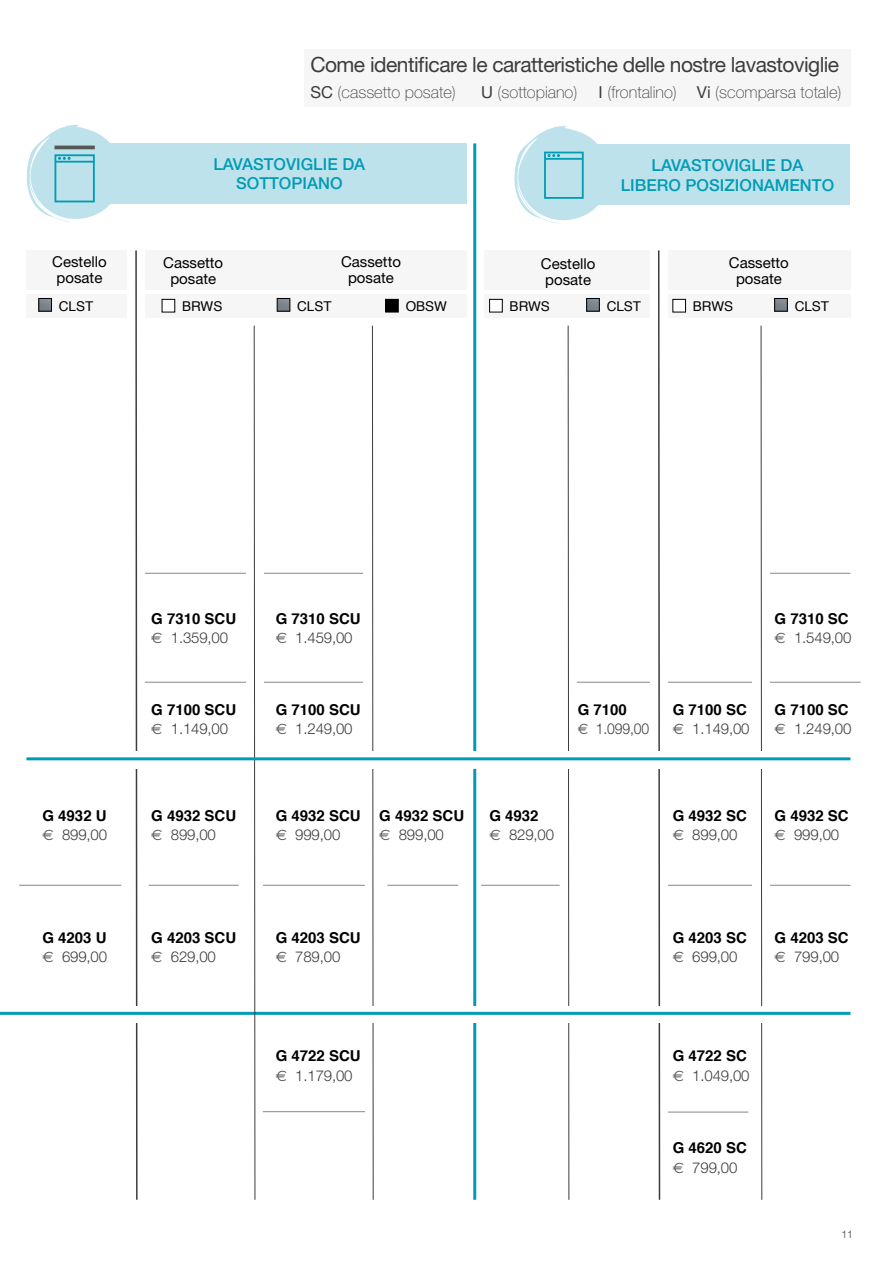
<style>
.page{position:relative;width:893px;height:1263px;background:#fff}
.page>*{position:absolute;margin:0;border:0;box-sizing:border-box;transform-origin:0 0}
.t1{font:21px "Helvetica Neue LT Std";letter-spacing:-.025em;color:#3c3c3b}
.t2{font:100 16.5px "Helvetica Neue LT Std";color:#3c3c3b}
.t3{font:500 16.5px/19.5px "Helvetica Neue LT Std";color:#009cb4;text-align:center}
.t4{font:300 15px "Helvetica Neue LT Std";letter-spacing:-.01em;color:#3c3c3b}
.t5{font:700 15px "Helvetica";color:#000}
.t6{font:15px/16.5px "Helvetica Neue LT Std";color:#000;text-align:center}
.t7{font:300 15px "Helvetica Neue LT Std";letter-spacing:-.01em;color:#3c3c3b;scale:.93 1}
.t8{font:13.5px "Helvetica";color:#000}
.t9{font:300 10.5px "Helvetica Neue LT Std";color:#3c3c3b}
.s1{font-weight:400}
.s2{font-family:"Euro Sans";font-weight:400;color:#575756}
</style>
<div class="page">
<hr style="left:473px;top:143px;width:3px;height:1057px;background:#009cb4">
<div style="left:304px;top:49px;width:546px;height:58px;background:#f6f6f6"></div>
<hr style="left:136px;top:682px;width:241px;height:1px;background:#878787">
<hr style="left:136px;top:573px;width:241px;height:1px;background:#878787">
<div style="left:364px;top:319px;width:17px;height:912px;background:#fff"></div>
<svg style="left:372px;top:325px;width:2px;height:875px;background:#9d9d9c"></svg>
<div style="left:247px;top:319px;width:17px;height:912px;background:#fff"></div>
<div style="left:26px;top:294px;width:441px;height:24px;background:#f6f6f6"></div>
<div style="left:26px;top:250px;width:441px;height:40px;background:#f6f6f6"></div>
<div style="left:162px;top:299px;width:13px;height:13px;background:#fff"></div>
<div style="left:162px;top:299px;width:13px;height:13px;border:1px solid #000"></div>
<div style="left:386px;top:299px;width:12px;height:13px;background:#000"></div>
<div style="left:385px;top:299px;width:13px;height:13px;border:1px solid #000"></div>
<svg style="left:41px;top:300px;width:9px;height:9px"></svg>
<div style="left:39px;top:298px;width:13px;height:13px;border:1px solid #000"></div>
<svg style="left:279px;top:300px;width:9px;height:9px"></svg>
<div style="left:277px;top:298px;width:13px;height:13px;border:1px solid #000"></div>
<div style="left:128px;top:250px;width:17px;height:981px;background:#fff"></div>
<svg style="left:135px;top:250px;width:3px;height:950px"></svg>
<div style="left:49px;top:143px;width:418px;height:60px;background:#bee2eb"></div>
<svg style="left:26px;top:124px;width:112px;height:98px"></svg>
<hr style="left:659px;top:1112px;width:89px;height:1px;background:#878787">
<hr style="left:568px;top:682px;width:293px;height:1px;background:#878787">
<hr style="left:761px;top:573px;width:89px;height:1px;background:#878787">
<hr style="left:770px;top:885px;width:80px;height:1px;background:#878787">
<hr style="left:667px;top:885px;width:91px;height:1px;background:#878787">
<div style="left:752px;top:319px;width:18px;height:912px;background:#fff"></div>
<svg style="left:761px;top:325px;width:1px;height:875px"></svg>
<div style="left:560px;top:319px;width:17px;height:912px;background:#fff"></div>
<svg style="left:568px;top:325px;width:1px;height:875px"></svg>
<div style="left:484px;top:294px;width:366px;height:24px;background:#f6f6f6"></div>
<div style="left:484px;top:250px;width:366px;height:40px;background:#f6f6f6"></div>
<div style="left:490px;top:299px;width:12px;height:13px;background:#fff"></div>
<div style="left:489px;top:299px;width:13px;height:13px;border:1px solid #000"></div>
<div style="left:673px;top:299px;width:12px;height:13px;background:#fff"></div>
<div style="left:673px;top:299px;width:13px;height:13px;border:1px solid #000"></div>
<svg style="left:776px;top:300px;width:9px;height:9px"></svg>
<div style="left:774px;top:298px;width:13px;height:13px;border:1px solid #000"></div>
<svg style="left:588px;top:300px;width:9px;height:9px"></svg>
<div style="left:586px;top:298px;width:13px;height:13px;border:1px solid #000"></div>
<div style="left:650px;top:250px;width:17px;height:981px;background:#fff"></div>
<svg style="left:658px;top:250px;width:3px;height:950px"></svg>
<div style="left:0;top:751px;width:893px;height:17px;background:#fff"></div>
<div style="left:537px;top:145px;width:313px;height:60px;background:#bee2eb"></div>
<svg style="left:514px;top:126px;width:111px;height:98px"></svg>
<div style="left:0;top:1007px;width:867px;height:16px;background:#fff"></div>
<hr style="left:0;top:1012px;width:850px;height:3px;background:#009cb4">
<svg style="left:254px;top:325px;width:1px;height:875px"></svg>
<hr style="left:26px;top:757px;width:824px;height:3px;background:#009cb4">
<hr style="left:263px;top:885px;width:102px;height:1px;background:#878787">
<hr style="left:263px;top:1111px;width:102px;height:1px;background:#878787">
<hr style="left:387px;top:885px;width:71px;height:1px;background:#878787">
<hr style="left:481px;top:885px;width:79px;height:1px;background:#878787">
<hr style="left:19px;top:885px;width:102px;height:1px;background:#878787">
<hr style="left:149px;top:885px;width:90px;height:1px;background:#878787">
<h1 class="t1" style="left:310px;top:52px;width:530px">Come identificare le caratteristiche delle nostre lavastoviglie</h1>
<p class="t2" style="left:310px;top:82px;width:147px"><span class="s1">SC</span> (cassetto posate)</p>
<p class="t2" style="left:481px;top:82px;width:98px"><span class="s1">U</span> (sottopiano)</p>
<p class="t2" style="left:599px;top:82px;width:244px"><span class="s1">I</span> (frontalino) <span class="s1">Vi</span> (scomparsa totale)</p>
<p class="t3" style="left:213px;top:154px;width:153px">LAVASTOVIGLIE DA<br>SOTTOPIANO</p>
<p class="t3" style="left:621px;top:156px;width:215px">LAVASTOVIGLIE DA<br>LIBERO POSIZIONAMENTO</p>
<p class="t6" style="left:52px;top:253px;width:56px;text-align:left">Cestello posate</p>
<p class="t6" style="left:163px;top:254px;width:61px">Cassetto posate</p>
<p class="t6" style="left:341px;top:253px;width:61px">Cassetto posate</p>
<p class="t6" style="left:541px;top:255px;width:56px;text-align:left">Cestello posate</p>
<p class="t6" style="left:729px;top:254px;width:61px">Cassetto posate</p>
<p class="t8" style="left:59px;top:296px;width:36px">CLST</p>
<p class="t8" style="left:182px;top:296px;width:42px">BRWS</p>
<p class="t8" style="left:297px;top:296px;width:36px">CLST</p>
<p class="t8" style="left:406px;top:296px;width:43px">OBSW</p>
<p class="t8" style="left:510px;top:296px;width:42px">BRWS</p>
<p class="t8" style="left:607px;top:296px;width:36px">CLST</p>
<p class="t8" style="left:693px;top:296px;width:42px">BRWS</p>
<p class="t8" style="left:795px;top:296px;width:36px">CLST</p>
<p class="t5" style="left:42px;top:803px;width:66px">G 4932 U</p>
<p class="t4" style="left:42px;top:826px;width:66px"><span class="s2">€</span> 899,00</p>
<p class="t5" style="left:42px;top:925px;width:66px">G 4203 U</p>
<p class="t4" style="left:42px;top:948px;width:66px"><span class="s2">€</span> 699,00</p>
<p class="t5" style="left:151px;top:606px;width:87px">G 7310 SCU</p>
<p class="t4" style="left:151px;top:629px;width:78px"><span class="s2">€</span> 1.359,00</p>
<p class="t5" style="left:276px;top:606px;width:87px">G 7310 SCU</p>
<p class="t4" style="left:276px;top:629px;width:78px"><span class="s2">€</span> 1.459,00</p>
<p class="t5" style="left:774px;top:606px;width:76px">G 7310 SC</p>
<p class="t4" style="left:774px;top:629px;width:78px"><span class="s2">€</span> 1.549,00</p>
<p class="t5" style="left:151px;top:697px;width:87px">G 7100 SCU</p>
<p class="t4" style="left:151px;top:720px;width:78px"><span class="s2">€</span> 1.149,00</p>
<p class="t5" style="left:276px;top:697px;width:87px">G 7100 SCU</p>
<p class="t4" style="left:276px;top:720px;width:78px"><span class="s2">€</span> 1.249,00</p>
<p class="t5" style="left:578px;top:697px;width:51px">G 7100</p>
<p class="t7" style="left:578px;top:720px;width:78px"><span class="s2">€</span> 1.099,00</p>
<p class="t5" style="left:673px;top:697px;width:76px">G 7100 SC</p>
<p class="t4" style="left:673px;top:720px;width:78px"><span class="s2">€</span> 1.149,00</p>
<p class="t5" style="left:774px;top:697px;width:76px">G 7100 SC</p>
<p class="t4" style="left:774px;top:720px;width:78px"><span class="s2">€</span> 1.249,00</p>
<p class="t5" style="left:151px;top:803px;width:87px">G 4932 SCU</p>
<p class="t4" style="left:151px;top:826px;width:66px"><span class="s2">€</span> 899,00</p>
<p class="t5" style="left:276px;top:803px;width:87px">G 4932 SCU</p>
<p class="t4" style="left:276px;top:826px;width:66px"><span class="s2">€</span> 999,00</p>
<p class="t5" style="left:379px;top:803px;width:87px">G 4932 SCU</p>
<p class="t4" style="left:379px;top:826px;width:66px"><span class="s2">€</span> 899,00</p>
<p class="t5" style="left:489px;top:803px;width:51px">G 4932</p>
<p class="t4" style="left:489px;top:826px;width:66px"><span class="s2">€</span> 829,00</p>
<p class="t5" style="left:673px;top:803px;width:76px">G 4932 SC</p>
<p class="t4" style="left:673px;top:826px;width:66px"><span class="s2">€</span> 899,00</p>
<p class="t5" style="left:774px;top:803px;width:76px">G 4932 SC</p>
<p class="t4" style="left:774px;top:826px;width:66px"><span class="s2">€</span> 999,00</p>
<p class="t5" style="left:151px;top:925px;width:87px">G 4203 SCU</p>
<p class="t4" style="left:151px;top:948px;width:66px"><span class="s2">€</span> 629,00</p>
<p class="t5" style="left:276px;top:925px;width:87px">G 4203 SCU</p>
<p class="t4" style="left:276px;top:948px;width:66px"><span class="s2">€</span> 789,00</p>
<p class="t5" style="left:673px;top:925px;width:76px">G 4203 SC</p>
<p class="t4" style="left:673px;top:948px;width:66px"><span class="s2">€</span> 699,00</p>
<p class="t5" style="left:774px;top:925px;width:76px">G 4203 SC</p>
<p class="t4" style="left:774px;top:948px;width:66px"><span class="s2">€</span> 799,00</p>
<p class="t5" style="left:276px;top:1044px;width:87px">G 4722 SCU</p>
<p class="t4" style="left:276px;top:1066px;width:78px"><span class="s2">€</span> 1.179,00</p>
<p class="t5" style="left:673px;top:1044px;width:76px">G 4722 SC</p>
<p class="t4" style="left:673px;top:1066px;width:78px"><span class="s2">€</span> 1.049,00</p>
<p class="t5" style="left:673px;top:1136px;width:76px">G 4620 SC</p>
<p class="t4" style="left:673px;top:1158px;width:66px"><span class="s2">€</span> 799,00</p>
<p class="t9" style="left:841px;top:1228px;width:13px">11</p>
</div>
